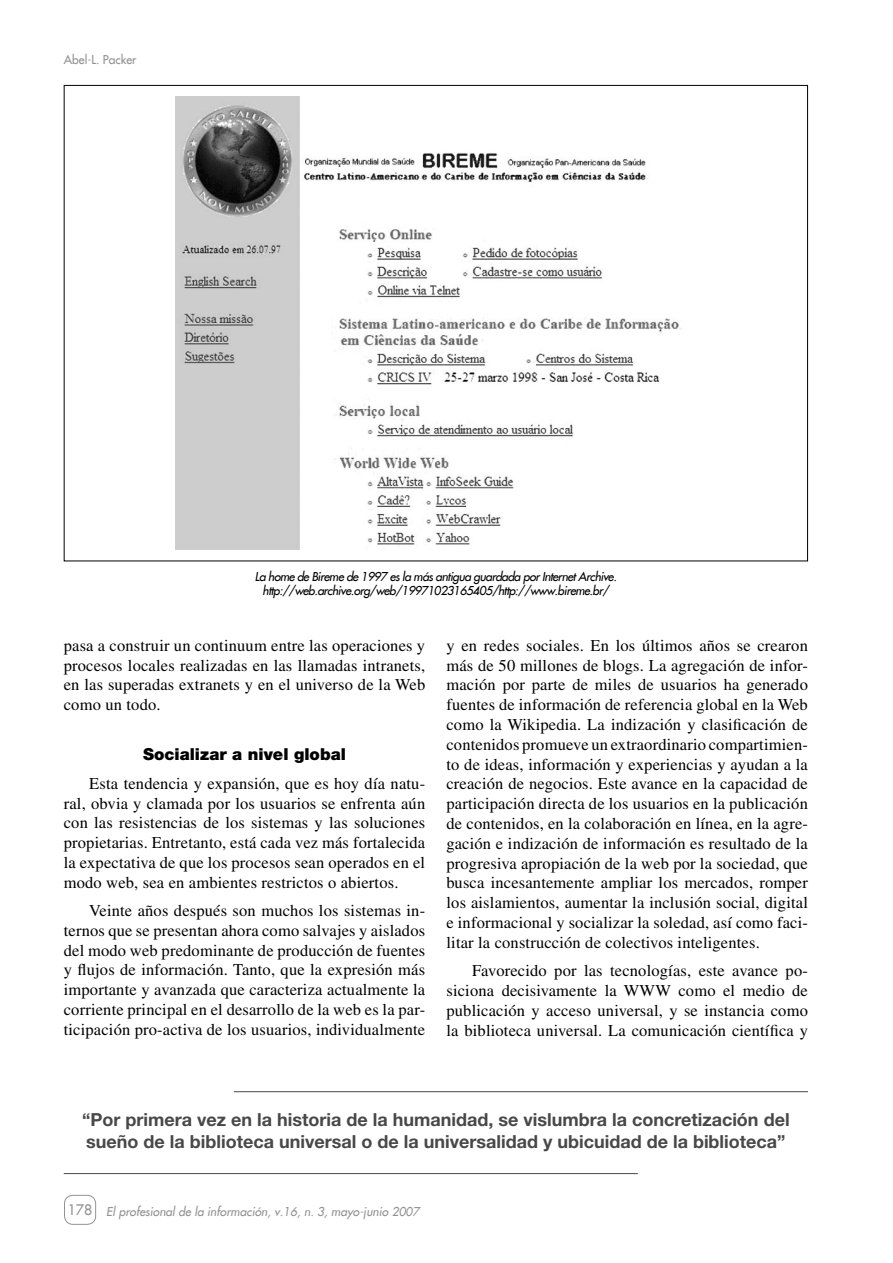
<style>
.page{position:relative;width:893px;height:1263px;background:#fff}
.page>*{position:absolute;margin:0;border:0;box-sizing:border-box;transform-origin:0 0}
.t1{font:700 18px/21.6px "Helvetica Neue";color:#484848}
.t2{font:16.5px/19.8px "Times";letter-spacing:.01em;color:#000;text-align:justify}
.t3{font:900 16.5px "Helvetica Neue";color:#000}
.t4{font:14.25px "Futura";color:#939393}
.t5{font:italic 12px/14.4px "Futura";letter-spacing:-.04em;color:#000;text-align:center}
.t6{font:italic 12px "Futura";color:#939393}
.t7{font:12px "Futura";color:#939393}
</style>
<div class="page">
<svg style="left:64px;top:1194px;width:32px;height:30px"></svg>
<hr style="left:234px;top:1091px;width:574px;height:1px;background:#484848">
<hr style="left:64px;top:1173px;width:574px;height:1px;background:#484848">
<img style="left:175px;top:97px;width:506px;height:452px">
<p class="t7" style="left:64px;top:52px;width:74px">Abel-L. Packer</p>
<p class="t5" style="left:255px;top:569px;width:363px">La home de Bireme de 1997 es la más antigua guardada por Internet Archive. http://web.archive.org/web/19971023165405/http://www.bireme.br/</p>
<p class="t2" style="left:64px;top:635px;width:363px">pasa a construir un continuum entre las operaciones y procesos locales realizadas en las llamadas intranets, en las superadas extranets y en el universo de la Web como un todo.</p>
<p class="t3" style="left:143px;top:745px;width:204px">Socializar a nivel global</p>
<p class="t2" style="left:64px;top:773px;width:363px;text-indent:26px">Esta tendencia y expansión, que es hoy día natu&shy;ral, obvia y clamada por los usuarios se enfrenta aún con las resistencias de los sistemas y las soluciones propietarias. Entretanto, está cada vez más fortalecida la expectativa de que los procesos sean operados en el modo web, sea en ambientes restrictos o abiertos.</p>
<p class="t2" style="left:64px;top:900px;width:363px;text-indent:26px">Veinte años después son muchos los sistemas in&shy;ternos que se presentan ahora como salvajes y aislados del modo web predominante de producción de fuentes y flujos de información. Tanto, que la expresión más importante y avanzada que caracteriza actualmente la corriente principal en el desarrollo de la web es la par&shy;ticipación pro-activa de los usuarios, individualmente</p>
<p class="t2" style="left:446px;top:635px;width:363px">y en redes sociales. En los últimos años se crearon más de 50 millones de blogs. La agregación de infor&shy;mación por parte de miles de usuarios ha generado fuentes de información de referencia global en la Web como la Wikipedia. La indización y clasificación de contenidos promueve un extraordinario compartimien&shy;to de ideas, información y experiencias y ayudan a la creación de negocios. Este avance en la capacidad de participación directa de los usuarios en la publicación de contenidos, en la colaboración en línea, en la agre&shy;gación e indización de información es resultado de la progresiva apropiación de la web por la sociedad, que busca incesantemente ampliar los mercados, romper los aislamientos, aumentar la inclusión social, digital e informacional y socializar la soledad, así como faci&shy;litar la construcción de colectivos inteligentes.</p>
<p class="t2" style="left:446px;top:960px;width:363px;text-indent:26px">Favorecido por las tecnologías, este avance po&shy;siciona decisivamente la WWW como el medio de publicación y acceso universal, y se instancia como la biblioteca universal. La comunicación científica y</p>
<p class="t1" style="left:82px;top:1108px;width:709px">“Por primera vez en la historia de la humanidad, se vislumbra la concretización del sueño de la biblioteca universal o de la universalidad y ubicuidad de la biblioteca”</p>
<p class="t4" style="left:68px;top:1201px;width:26px">178</p>
<p class="t6" style="left:106px;top:1204px;width:315px">El profesional de la información, v.16, n. 3, mayo-junio 2007</p>
</div>
